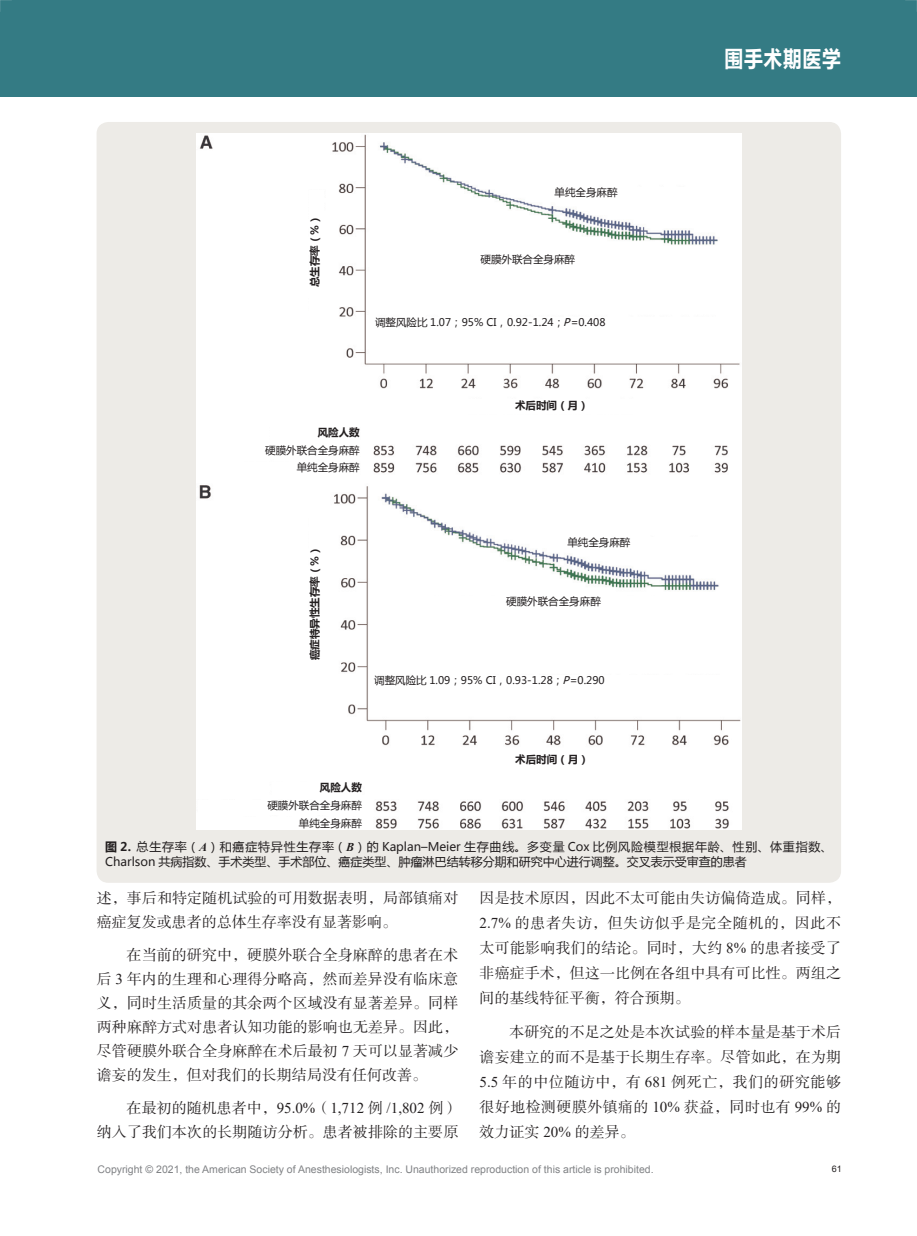
<style>
.page{position:relative;width:917px;height:1236px;background:#fff}
.page>*{position:absolute;margin:0;border:0;box-sizing:border-box;transform-origin:0 0}
.t1{font:23.4px "FZLTCHJW GB1 0";color:#fff;scale:.83 1}
.正文{font:15px/25px "FZSSK GBK1 0";letter-spacing:.005em;color:#231f20;text-align:justify}
.图注{font:12px/15px "Microsoft Ya Hei";color:#231f20}
.t2{font:10.5px "Microsoft Ya Hei";color:#231f20}
.t3{font:10.5px "Arial";color:#808285}
.t4{font:700 10.5px "Microsoft Ya Hei";color:#231f20}
.t5{font:9px "Arial";color:#231f20}
.s1{font-style:italic}
.s2{font-weight:700}
.s3{font-family:"Times New Roman";font-weight:700;font-style:italic}
.s4{font-family:"Times New Roman"}
</style>
<div class="page">
<div style="left:0;top:0;width:12px;height:97px;background:#347b84"></div>
<div style="left:12px;top:0;width:904px;height:97px;background:#347b84"></div>
<div style="left:97px;top:122px;width:744px;height:760px;background:#edebe7;border-radius:12px"></div>
<div style="left:196px;top:133px;width:545px;height:696px;background:#fff"></div>
<div style="left:480px;top:254px;width:230px;height:18px;background:#fff"></div>
<div style="left:567px;top:537px;width:153px;height:15px;background:#fff"></div>
<div style="left:433px;top:596px;width:240px;height:17px;background:#fff"></div>
<div style="left:374px;top:675px;width:347px;height:17px;background:#fff"></div>
<div style="left:309px;top:190px;width:14px;height:121px;background:#fff"></div>
<div style="left:309px;top:513px;width:20px;height:179px;background:#fff"></div>
<div style="left:462px;top:754px;width:179px;height:19px;background:#fff"></div>
<div style="left:466px;top:400px;width:171px;height:14px;background:#fff"></div>
<div style="left:270px;top:427px;width:90px;height:14px;background:#fff"></div>
<div style="left:272px;top:782px;width:90px;height:14px;background:#fff"></div>
<div style="left:196px;top:445px;width:164px;height:14px;background:#fff"></div>
<div style="left:198px;top:800px;width:164px;height:14px;background:#fff"></div>
<div style="left:196px;top:462px;width:164px;height:14px;background:#fff"></div>
<div style="left:198px;top:817px;width:164px;height:13px;background:#fff"></div>
<div style="left:375px;top:317px;width:342px;height:20px;background:#fff"></div>
<div style="left:554px;top:187px;width:163px;height:15px;background:#fff"></div>
<svg style="left:0;top:0;width:12px;height:12px"></svg>
<svg style="left:905px;top:0;width:12px;height:13px"></svg>
<p class="t4" style="left:307px;top:287px;width:74px;rotate:-90deg">总生存率（%）</p>
<p class="t2" style="left:554px;top:185px;width:64px">单纯全身麻醉</p>
<p class="t2" style="left:480px;top:252px;width:96px">硬膜外联合全身麻醉</p>
<p class="t2" style="left:375px;top:315px;width:232px">调整风险比 1.07；95% CI，0.92-1.24；<span class="s1">P</span>=0.408</p>
<p class="t4" style="left:318px;top:424px;width:43px">风险人数</p>
<p class="t2" style="left:265px;top:443px;width:96px">硬膜外联合全身麻醉</p>
<p class="t2" style="left:297px;top:460px;width:64px">单纯全身麻醉</p>
<p class="t4" style="left:515px;top:398px;width:75px">术后时间（月）</p>
<p class="t4" style="left:307px;top:660px;width:116px;rotate:-90deg">癌症特异性生存率（%）</p>
<p class="t2" style="left:567px;top:535px;width:64px">单纯全身麻醉</p>
<p class="t2" style="left:506px;top:594px;width:96px">硬膜外联合全身麻醉</p>
<p class="t2" style="left:374px;top:673px;width:232px">调整风险比 1.09；95% CI，0.93-1.28；<span class="s1">P</span>=0.290</p>
<p class="t4" style="left:320px;top:780px;width:43px">风险人数</p>
<p class="t2" style="left:267px;top:798px;width:96px">硬膜外联合全身麻醉</p>
<p class="t2" style="left:299px;top:815px;width:64px">单纯全身麻醉</p>
<p class="t4" style="left:515px;top:752px;width:75px">术后时间（月）</p>
<h1 class="t1" style="left:724px;top:46px;width:142px">围手术期医学</h1>
<p class="图注" style="left:105px;top:839px;width:729px"><span class="s2">图 2.</span> 总生存率（<span class="s3">A</span>）和癌症特异性生存率（<span class="s3">B</span>）的 Kaplan–Meier 生存曲线。多变量 Cox 比例风险模型根据年龄、性别、体重指数、<br>Charlson 共病指数、手术类型、手术部位、癌症类型、肿瘤淋巴结转移分期和研究中心进行调整。交叉表示受审查的患者</p>
<p class="正文" style="left:97px;top:886px;width:363px;line-height:24.2px">述，事后和特定随机试验的可用数据表明，局部镇痛对癌症复发或患者的总体生存率没有显著影响。</p>
<p class="正文" style="left:97px;top:943px;width:363px;line-height:24.2px;text-indent:30px">在当前的研究中，硬膜外联合全身麻醉的患者在术后 <span class="s4">3</span> 年内的生理和心理得分略高，然而差异没有临床意义，同时生活质量的其余两个区域没有显著差异。同样两种麻醉方式对患者认知功能的影响也无差异。因此，尽管硬膜外联合全身麻醉在术后最初 <span class="s4">7</span> 天可以显著减少谵妄的发生，但对我们的长期结局没有任何改善。</p>
<p class="正文" style="left:97px;top:1096px;width:363px;line-height:24.2px;text-align:right">在最初的随机患者中，<span class="s4">95.0%</span>（<span class="s4">1,712</span> 例 <span class="s4">/1,802</span> 例）<br>纳入了我们本次的长期随访分析。患者被排除的主要原</p>
<p class="正文" style="left:479px;top:886px;width:363px">因是技术原因，因此不太可能由失访偏倚造成。同样，<span class="s4">2.7%</span> 的患者失访，但失访似乎是完全随机的，因此不太可能影响我们的结论。同时，大约 <span class="s4">8%</span> 的患者接受了非癌症手术，但这一比例在各组中具有可比性。两组之间的基线特征平衡，符合预期。</p>
<p class="正文" style="left:479px;top:1020px;width:363px;text-indent:30px">本研究的不足之处是本次试验的样本量是基于术后谵妄建立的而不是基于长期生存率。尽管如此，在为期<span class="s4">5.5</span> 年的中位随访中，有 <span class="s4">681</span> 例死亡，我们的研究能够很好地检测硬膜外镇痛的 <span class="s4">10%</span> 获益，同时也有 <span class="s4">99%</span> 的效力证实 <span class="s4">20%</span> 的差异。</p>
<p class="t3" style="left:98px;top:1162px;width:557px">Copyright © 2021, the American Society of Anesthesiologists, Inc. Unauthorized reproduction of this article is prohibited.</p>
<p class="t5" style="left:831px;top:1162px;width:12px">61</p>
</div>
